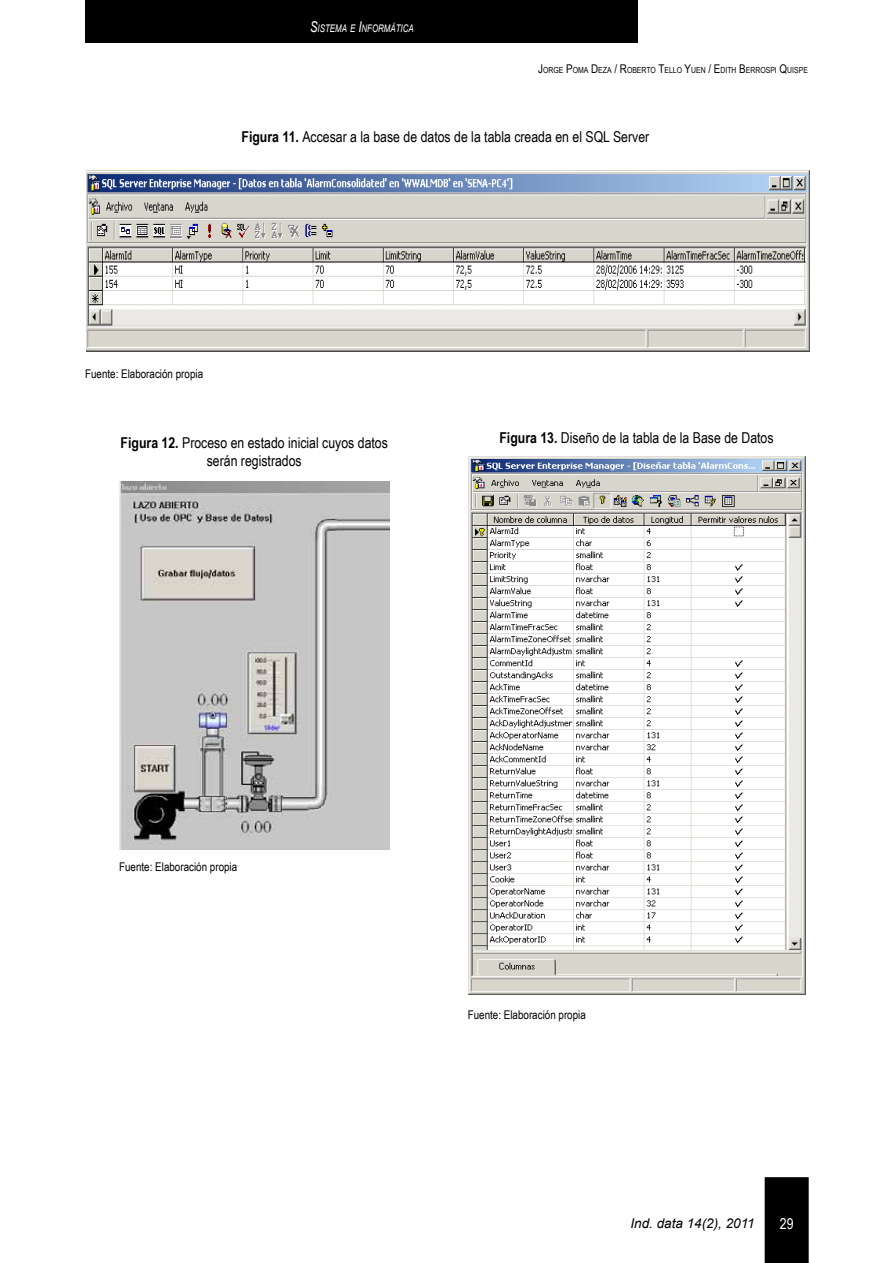
<style>
.page{position:relative;width:893px;height:1263px;background:#fff}
.page>*{position:absolute;margin:0;border:0;box-sizing:border-box;transform-origin:0 0}
.t1{font:15px/18px "Arial Narrow";color:#000;text-align:center}
.t2{font:15px "Arial Narrow";color:#fff}
.t3{font:italic 13.5px "Arial";color:#000}
.t4{font:12px "Arial Narrow";color:#000}
.t5{font:italic 10.5px "Arial";color:#fff;scale:.75 1}
.t6{font:8.4px "Arial Narrow";color:#000}
.s1{font-size:15px}
.s2{font-size:12px}
.s3{font-weight:700}
</style>
<div class="page">
<div style="left:765px;top:1177px;width:44px;height:86px;background:#000"></div>
<div style="left:85px;top:0;width:553px;height:43px;background:#000"></div>
<img style="left:86px;top:170px;width:724px;height:181px">
<img style="left:119px;top:481px;width:271px;height:368px">
<img style="left:468px;top:456px;width:337px;height:538px">
<p class="t5" style="left:310px;top:22px;width:140px"><span class="s1">S</span>ISTEMA E <span class="s1">I</span>NFORMÁTICA</p>
<p class="t6" style="left:538px;top:63px;width:270px"><span class="s2">J</span>ORGE <span class="s2">P</span>OMA <span class="s2">D</span>EZA <span class="s2">/ R</span>OBERTO <span class="s2">T</span>ELLO <span class="s2">Y</span>UEN <span class="s2">/ E</span>DITH <span class="s2">B</span>ERROSPI <span class="s2">Q</span>UISPE</p>
<p class="t1" style="left:241px;top:127px;width:409px"><span class="s3">Figura 11.</span> Accesar a la base de datos de la tabla creada en el SQL Server</p>
<p class="t4" style="left:85px;top:365px;width:120px">Fuente: Elaboración propia</p>
<p class="t1" style="left:121px;top:433px;width:269px"><span class="s3">Figura 12.</span> Proceso en estado inicial cuyos datos serán registrados</p>
<p class="t1" style="left:499px;top:428px;width:276px"><span class="s3">Figura 13.</span> Diseño de la tabla de la Base de Datos</p>
<p class="t4" style="left:119px;top:858px;width:120px">Fuente: Elaboración propia</p>
<p class="t4" style="left:468px;top:1006px;width:120px">Fuente: Elaboración propia</p>
<p class="t3" style="left:630px;top:1215px;width:126px">Ind. data 14(2), 2011</p>
<p class="t2" style="left:780px;top:1213px;width:15px">29</p>
</div>
